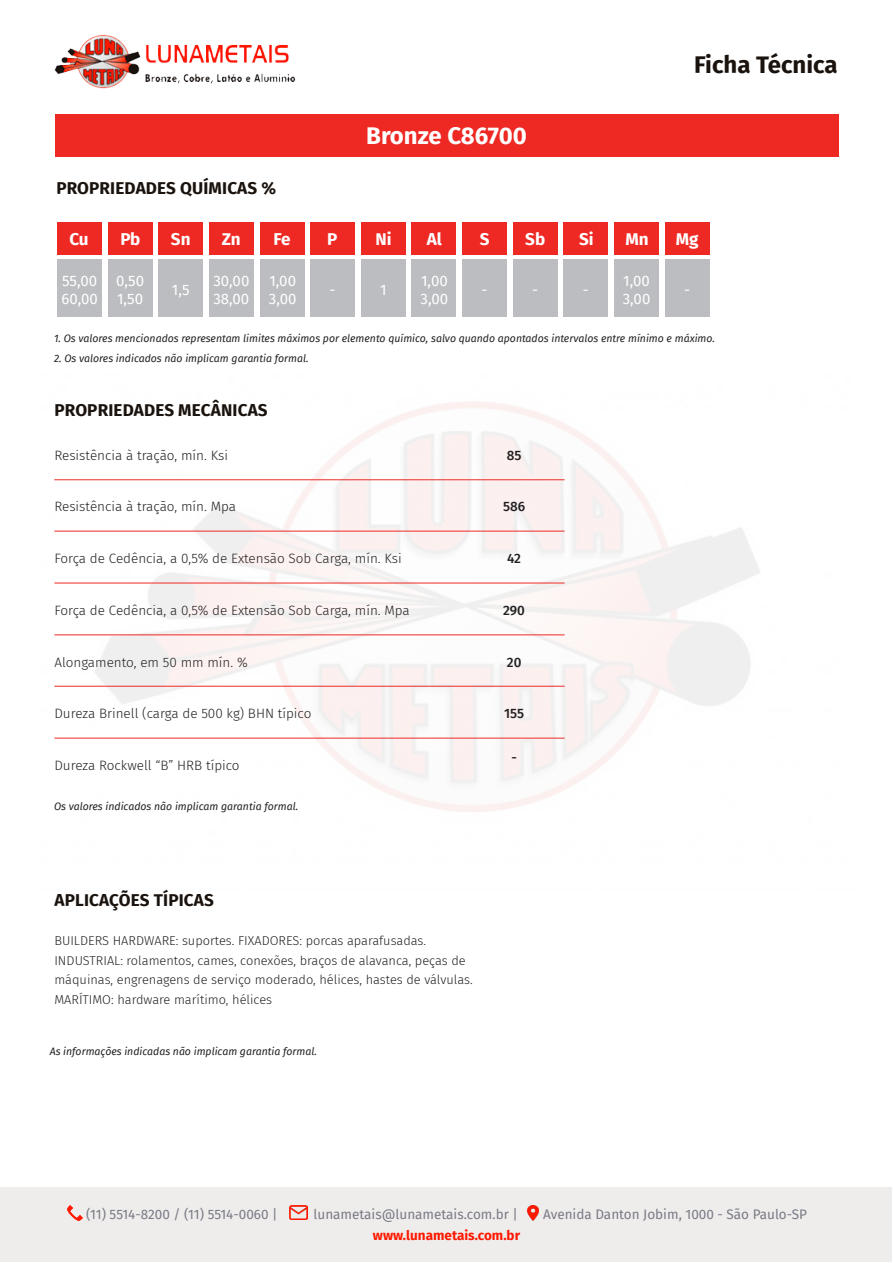
<style>
.page{position:relative;width:893px;height:1263px;background:#fff}
.page>*{position:absolute;margin:0;border:0;box-sizing:border-box;transform-origin:0 0}
.t1{font:700 24px "Fira Sans";letter-spacing:-.005em;color:#fff}
.t2{font:700 24px "Fira Sans";color:#1a120d}
.t3{font:700 17.1px "Fira Sans";letter-spacing:.01em;color:#1a120d}
.t4{font:700 17.1px "Fira Sans";color:#fff}
.t5{font:15px "Fira Sans";color:#fff}
.t6{font:300 13.5px "Fira Sans";color:#231f20}
.t7{font:13.5px "Fira Sans";color:#7a7a85}
.t8{font:700 13.5px "Fira Sans";color:#ff1900}
.t9{font:500 13.5px "Fira Sans";color:#231f20}
.t10{font:300 12.75px/19.5px "Fira Sans";color:#231f20}
.t11{font:italic 10.5px "Fira Sans";color:#231f20}
</style>
<div class="page">
<div style="left:1px;top:1187px;width:891px;height:75px;background:#efedec"></div>
<div style="left:55px;top:114px;width:783px;height:43px;background:#ee2823"></div>
<img style="left:55px;top:35px;width:241px;height:53px">
<img style="left:290px;top:1206px;width:17px;height:14px">
<img style="left:528px;top:1205px;width:10px;height:15px">
<img style="left:68px;top:1205px;width:15px;height:15px">
<div style="left:57px;top:223px;width:45px;height:32px;background:#ee2823"></div>
<div style="left:310px;top:223px;width:45px;height:32px;background:#ee2823"></div>
<div style="left:108px;top:223px;width:45px;height:32px;background:#ee2823"></div>
<div style="left:361px;top:223px;width:45px;height:32px;background:#ee2823"></div>
<div style="left:411px;top:223px;width:45px;height:32px;background:#ee2823"></div>
<div style="left:563px;top:223px;width:45px;height:32px;background:#ee2823"></div>
<div style="left:158px;top:223px;width:45px;height:32px;background:#ee2823"></div>
<div style="left:462px;top:223px;width:45px;height:32px;background:#ee2823"></div>
<div style="left:614px;top:223px;width:45px;height:32px;background:#ee2823"></div>
<div style="left:209px;top:223px;width:45px;height:32px;background:#ee2823"></div>
<div style="left:513px;top:223px;width:45px;height:32px;background:#ee2823"></div>
<div style="left:665px;top:223px;width:45px;height:32px;background:#ee2823"></div>
<div style="left:260px;top:223px;width:44px;height:32px;background:#ee2823"></div>
<div style="left:57px;top:259px;width:45px;height:58px;background:#bcbdc0"></div>
<div style="left:310px;top:259px;width:45px;height:58px;background:#bcbdc0"></div>
<div style="left:108px;top:259px;width:45px;height:58px;background:#bcbdc0"></div>
<div style="left:361px;top:259px;width:45px;height:58px;background:#bcbdc0"></div>
<div style="left:411px;top:259px;width:45px;height:58px;background:#bcbdc0"></div>
<div style="left:563px;top:259px;width:45px;height:58px;background:#bcbdc0"></div>
<div style="left:158px;top:259px;width:45px;height:58px;background:#bcbdc0"></div>
<div style="left:462px;top:259px;width:45px;height:58px;background:#bcbdc0"></div>
<div style="left:614px;top:259px;width:45px;height:58px;background:#bcbdc0"></div>
<div style="left:209px;top:259px;width:45px;height:58px;background:#bcbdc0"></div>
<div style="left:513px;top:259px;width:45px;height:58px;background:#bcbdc0"></div>
<div style="left:665px;top:259px;width:45px;height:58px;background:#bcbdc0"></div>
<div style="left:260px;top:259px;width:44px;height:58px;background:#bcbdc0"></div>
<hr style="left:54px;top:479px;width:511px;height:1px;background:#ec2a25">
<hr style="left:54px;top:634px;width:511px;height:1px;background:#ec2a25">
<hr style="left:54px;top:531px;width:511px;height:1px;background:#ec2a25">
<hr style="left:54px;top:686px;width:511px;height:1px;background:#ec2a25">
<hr style="left:54px;top:583px;width:511px;height:1px;background:#ec2a25">
<hr style="left:54px;top:738px;width:511px;height:1px;background:#ec2a25">
<p class="t3" style="left:56px;top:173px;width:221px">PROPRIEDADES QUÍMICAS %</p>
<p class="t1" style="left:366px;top:115px;width:162px">Bronze C86700</p>
<p class="t2" style="left:694px;top:44px;width:145px">Ficha Técnica</p>
<p class="t4" style="left:69px;top:225px;width:21px">Cu</p>
<p class="t4" style="left:120px;top:225px;width:22px">Pb</p>
<p class="t4" style="left:171px;top:225px;width:21px">Sn</p>
<p class="t4" style="left:222px;top:225px;width:20px">Zn</p>
<p class="t4" style="left:273px;top:225px;width:19px">Fe</p>
<p class="t4" style="left:327px;top:225px;width:12px">P</p>
<p class="t4" style="left:376px;top:225px;width:18px">Ni</p>
<p class="t4" style="left:427px;top:225px;width:17px">Al</p>
<p class="t4" style="left:480px;top:225px;width:11px">S</p>
<p class="t4" style="left:525px;top:225px;width:21px">Sb</p>
<p class="t4" style="left:579px;top:225px;width:16px">Si</p>
<p class="t4" style="left:625px;top:225px;width:25px">Mn</p>
<p class="t4" style="left:676px;top:225px;width:24px">Mg</p>
<p class="t5" style="left:172px;top:279px;width:19px">1,5</p>
<p class="t5" style="left:330px;top:279px;width:8px">-</p>
<p class="t5" style="left:380px;top:279px;width:8px">1</p>
<p class="t5" style="left:583px;top:279px;width:8px">-</p>
<p class="t5" style="left:62px;top:270px;width:37px">55,00</p>
<p class="t5" style="left:61px;top:288px;width:38px">60,00</p>
<p class="t5" style="left:116px;top:270px;width:30px">0,50</p>
<p class="t5" style="left:117px;top:288px;width:28px">1,50</p>
<p class="t5" style="left:213px;top:270px;width:38px">30,00</p>
<p class="t5" style="left:213px;top:288px;width:37px">38,00</p>
<p class="t5" style="left:269px;top:270px;width:28px">1,00</p>
<p class="t5" style="left:269px;top:288px;width:29px">3,00</p>
<p class="t5" style="left:421px;top:270px;width:28px">1,00</p>
<p class="t5" style="left:421px;top:288px;width:29px">3,00</p>
<p class="t5" style="left:623px;top:270px;width:28px">1,00</p>
<p class="t5" style="left:623px;top:288px;width:29px">3,00</p>
<p class="t5" style="left:482px;top:279px;width:8px">-</p>
<p class="t5" style="left:532px;top:279px;width:8px">-</p>
<p class="t5" style="left:684px;top:279px;width:8px">-</p>
<p class="t11" style="left:54px;top:331px;width:662px">1. Os valores mencionados representam limites máximos por elemento químico, salvo quando apontados intervalos entre mínimo e máximo.</p>
<p class="t11" style="left:54px;top:350px;width:256px">2. Os valores indicados não implicam garantia formal.</p>
<p class="t3" style="left:54px;top:396px;width:215px">PROPRIEDADES MECÂNICAS</p>
<p class="t6" style="left:54px;top:445px;width:175px">Resistência à tração, mín. Ksi</p>
<p class="t9" style="left:507px;top:444px;width:16px">85</p>
<p class="t6" style="left:54px;top:497px;width:183px">Resistência à tração, mín. Mpa</p>
<p class="t9" style="left:503px;top:496px;width:24px">586</p>
<p class="t6" style="left:54px;top:549px;width:349px">Força de Cedência, a 0,5% de Extensão Sob Carga, mín. Ksi</p>
<p class="t6" style="left:54px;top:601px;width:357px">Força de Cedência, a 0,5% de Extensão Sob Carga, mín. Mpa</p>
<p class="t6" style="left:54px;top:652px;width:195px">Alongamento, em 50 mm mín. %</p>
<p class="t6" style="left:54px;top:704px;width:259px">Dureza Brinell (carga de 500 kg) BHN típico</p>
<p class="t6" style="left:54px;top:756px;width:187px">Dureza Rockwell “B” HRB típico</p>
<p class="t11" style="left:54px;top:798px;width:246px">Os valores indicados não implicam garantia formal.</p>
<p class="t3" style="left:54px;top:886px;width:161px">APLICAÇÕES TÍPICAS</p>
<p class="t10" style="left:54px;top:931px;width:420px">BUILDERS HARDWARE: suportes. FIXADORES: porcas aparafusadas.<br>INDUSTRIAL: rolamentos, cames, conexões, braços de alavanca, peças de máquinas, engrenagens de serviço moderado, hélices, hastes de válvulas.<br>MARÍTIMO: hardware marítimo, hélices</p>
<p class="t11" style="left:50px;top:1043px;width:269px">As informações indicadas não implicam garantia formal.</p>
<p class="t9" style="left:507px;top:548px;width:15px">42</p>
<p class="t9" style="left:503px;top:600px;width:23px">290</p>
<p class="t9" style="left:507px;top:651px;width:16px">20</p>
<p class="t9" style="left:504px;top:703px;width:22px">155</p>
<p class="t9" style="left:511px;top:747px;width:7px">-</p>
<p class="t7" style="left:86px;top:1204px;width:193px">(11) 5514-8200 / (11) 5514-0060 |</p>
<p class="t7" style="left:313px;top:1204px;width:206px">lunametais@lunametais.com.br |</p>
<p class="t7" style="left:543px;top:1204px;width:265px">Avenida Danton Jobim, 1000 - São Paulo-SP</p>
<p class="t8" style="left:373px;top:1224px;width:149px">www.lunametais.com.br</p>
</div>
